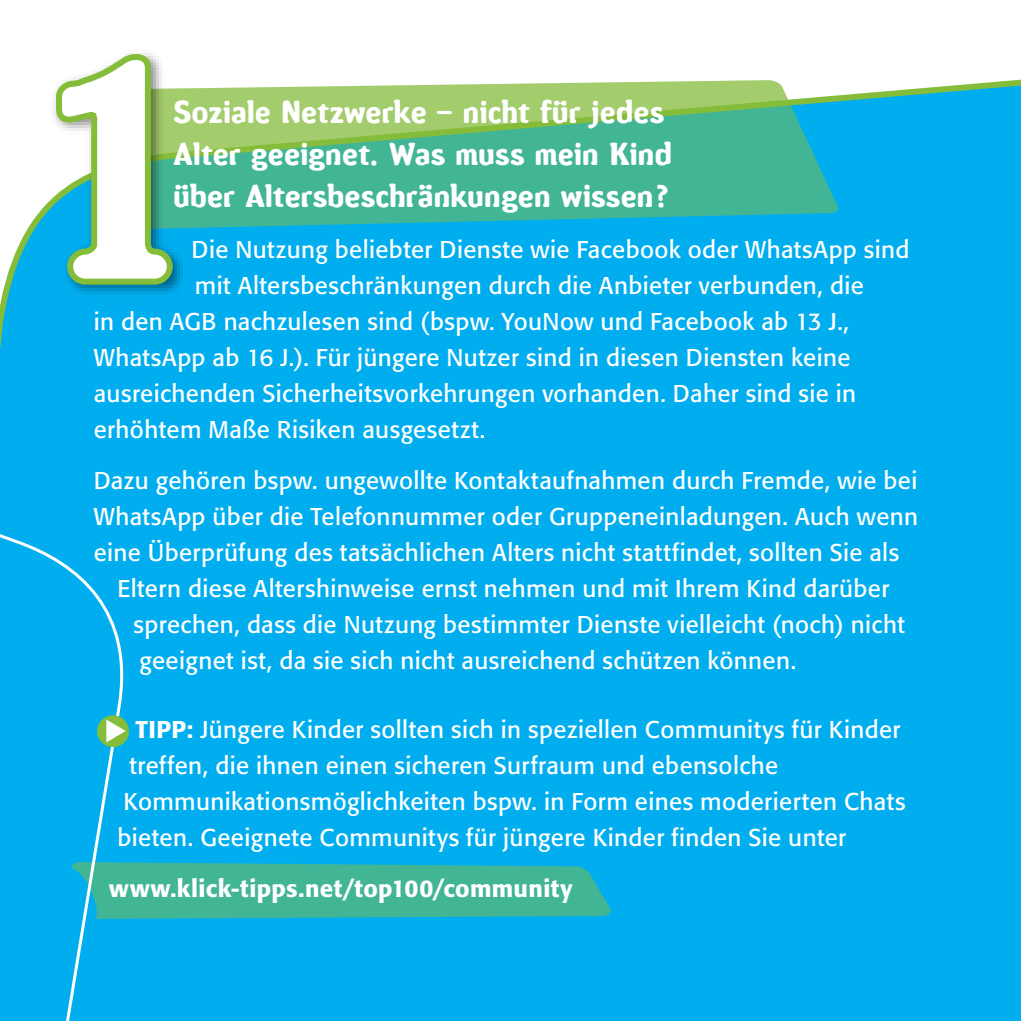
<style>
.page{position:relative;width:1021px;height:1021px;background:#fff}
.page>*{position:absolute;margin:0;border:0;box-sizing:border-box;transform-origin:0 0}
.t1{font:30px/42px "Amoebia Drop";letter-spacing:.01em;color:#fff}
.t2{font:24px "Formata BQ";letter-spacing:.015em;color:#fff}
.t3{font:500 24px "Formata BQ";letter-spacing:.015em;color:#fff}
.s1{font-weight:500}
</style>
<div class="page">
<div style="left:0;top:79px;width:1020px;height:941px;background:#00aeef"></div>
<svg style="left:191px;top:80px;width:647px;height:149px;background:#5ebd92"></svg>
<svg style="left:135px;top:862px;width:476px;height:56px;background:#3cb49c"></svg>
<svg style="left:0;top:502px;width:135px;height:518px;background:#08b0eb"></svg>
<img style="left:47px;top:79px;width:144px;height:227px">
<svg style="left:0;top:53px;width:176px;height:235px"></svg>
<div style="left:97px;top:715px;width:32px;height:32px;background:#85bd3b;border-radius:50%"></div>
<svg style="left:106px;top:719px;width:20px;height:23px"></svg>
<p class="t1" style="left:173px;top:92px;width:500px">Soziale Netzwerke – nicht für jedes<br>Alter geeignet. Was muss mein Kind über Altersbeschränkungen wissen?</p>
<p class="t2" style="left:191px;top:235px;width:719px">Die Nutzung beliebter Dienste wie Facebook oder WhatsApp sind</p>
<p class="t2" style="left:195px;top:271px;width:670px">mit Altersbeschränkungen durch die Anbieter verbunden, die</p>
<p class="t2" style="left:94px;top:307px;width:756px">in den AGB nachzulesen sind (bspw. YouNow und Facebook ab 13 J.,</p>
<p class="t2" style="left:94px;top:343px;width:758px">WhatsApp ab 16 J.). Für jüngere Nutzer sind in diesen Diensten keine</p>
<p class="t2" style="left:94px;top:379px;width:764px">ausreichenden Sicherheitsvorkehrungen vorhanden. Daher sind sie in</p>
<p class="t2" style="left:94px;top:415px;width:393px">erhöhtem Maße Risiken ausgesetzt.</p>
<p class="t2" style="left:94px;top:466px;width:825px">Dazu gehören bspw. ungewollte Kontaktaufnahmen durch Fremde, wie bei</p>
<p class="t2" style="left:94px;top:502px;width:826px">WhatsApp über die Telefonnummer oder Gruppeneinladungen. Auch wenn</p>
<p class="t2" style="left:94px;top:538px;width:807px">eine Überprüfung des tatsächlichen Alters nicht stattfindet, sollten Sie als</p>
<p class="t2" style="left:117px;top:574px;width:773px">Eltern diese Altershinweise ernst nehmen und mit Ihrem Kind darüber</p>
<p class="t2" style="left:133px;top:610px;width:773px">sprechen, dass die Nutzung bestimmter Dienste vielleicht (noch) nicht</p>
<p class="t2" style="left:139px;top:646px;width:658px">geeignet ist, da sie sich nicht ausreichend schützen können.</p>
<p class="t2" style="left:135px;top:715px;width:766px"><span class="s1">TIPP:</span> Jüngere Kinder sollten sich in speziellen Communitys für Kinder</p>
<p class="t2" style="left:129px;top:751px;width:650px">treffen, die ihnen einen sicheren Surfraum und ebensolche</p>
<p class="t2" style="left:123px;top:787px;width:783px">Kommunikationsmöglichkeiten bspw. in Form eines moderierten Chats</p>
<p class="t2" style="left:118px;top:823px;width:730px">bieten. Geeignete Communitys für jüngere Kinder finden Sie unter</p>
<p class="t3" style="left:109px;top:873px;width:464px">www.klick-tipps.net/top100/community</p>
</div>
